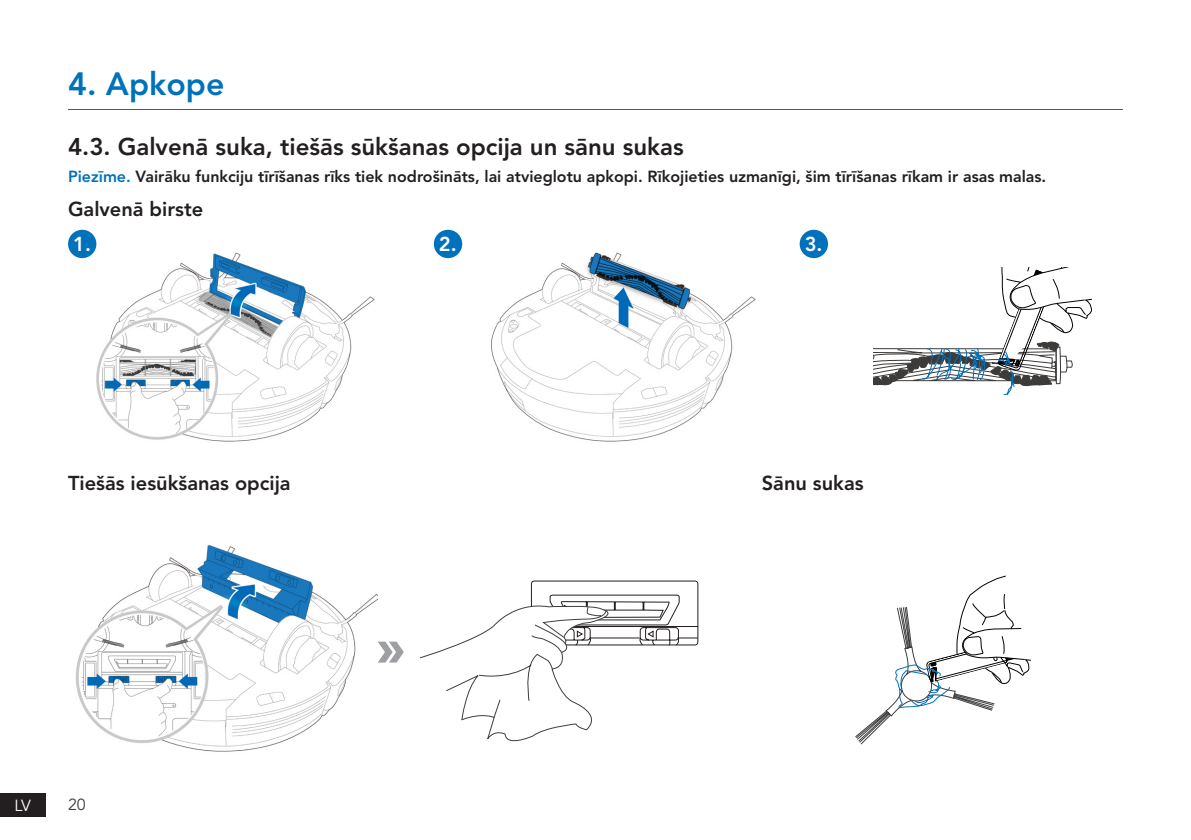
<style>
.page{position:relative;width:1191px;height:840px;background:#fff}
.page>*{position:absolute;margin:0;border:0;box-sizing:border-box;transform-origin:0 0}
.TOC_title{font:800 32px "Avenir LT Pro";color:#0072bc}
.t1{font:800 24px "Avenir LT Pro";color:#231f20}
.t2{font:800 20px "Avenir LT Pro";color:#231f20}
.t3{font:800 20px "Avenir LT Pro";color:#fff}
.t4{font:800 16px "Avenir LT Pro";color:#231f20}
.t5{font:16px "Avenir LT Pro";color:#fff}
.t6{font:16px "Avenir LT Pro";color:#3e3e3f}
.s1{color:#0072bc}
</style>
<div class="page">
<hr style="left:68px;top:109px;width:1055px;height:1px;background:#0072bc">
<div style="left:0;top:792px;width:45px;height:24px;background:#231f20"></div>
<img style="left:88px;top:241px;width:287px;height:201px">
<img style="left:491px;top:252px;width:265px;height:190px">
<div style="left:68px;top:230px;width:28px;height:28px;background:#0072bc;border-radius:50%"></div>
<div style="left:434px;top:230px;width:28px;height:28px;background:#0072bc;border-radius:50%"></div>
<div style="left:799px;top:230px;width:29px;height:28px;background:#0072bc;border-radius:50%"></div>
<img style="left:75px;top:544px;width:303px;height:208px">
<div style="left:531px;top:580px;width:167px;height:65px;border:1px solid #231f20;border-radius:3px"></div>
<svg style="left:420px;top:594px;width:278px;height:148px"></svg>
<svg style="left:378px;top:641px;width:26px;height:21px"></svg>
<svg style="left:873px;top:267px;width:219px;height:129px"></svg>
<svg style="left:855px;top:575px;width:176px;height:169px"></svg>
<p class="TOC_title" style="left:68px;top:65px;width:158px">4. Apkope</p>
<p class="t1" style="left:68px;top:133px;width:617px">4.3. Galvenā suka, tiešās sūkšanas opcija un sānu sukas</p>
<p class="t4" style="left:68px;top:167px;width:979px"><span class="s1">Piezīme.</span> Vairāku funkciju tīrīšanas rīks tiek nodrošināts, lai atvieglotu apkopi. Rīkojieties uzmanīgi, šim tīrīšanas rīkam ir asas malas.</p>
<p class="t2" style="left:68px;top:197px;width:137px">Galvenā birste</p>
<p class="t3" style="left:73px;top:232px;width:19px">1.</p>
<p class="t3" style="left:439px;top:232px;width:19px">2.</p>
<p class="t3" style="left:804px;top:232px;width:19px">3.</p>
<p class="t2" style="left:68px;top:471px;width:224px">Tiešās iesūkšanas opcija</p>
<p class="t2" style="left:762px;top:471px;width:103px">Sānu sukas</p>
<p class="t5" style="left:15px;top:795px;width:18px">LV</p>
<p class="t6" style="left:68px;top:794px;width:19px">20</p>
</div>
